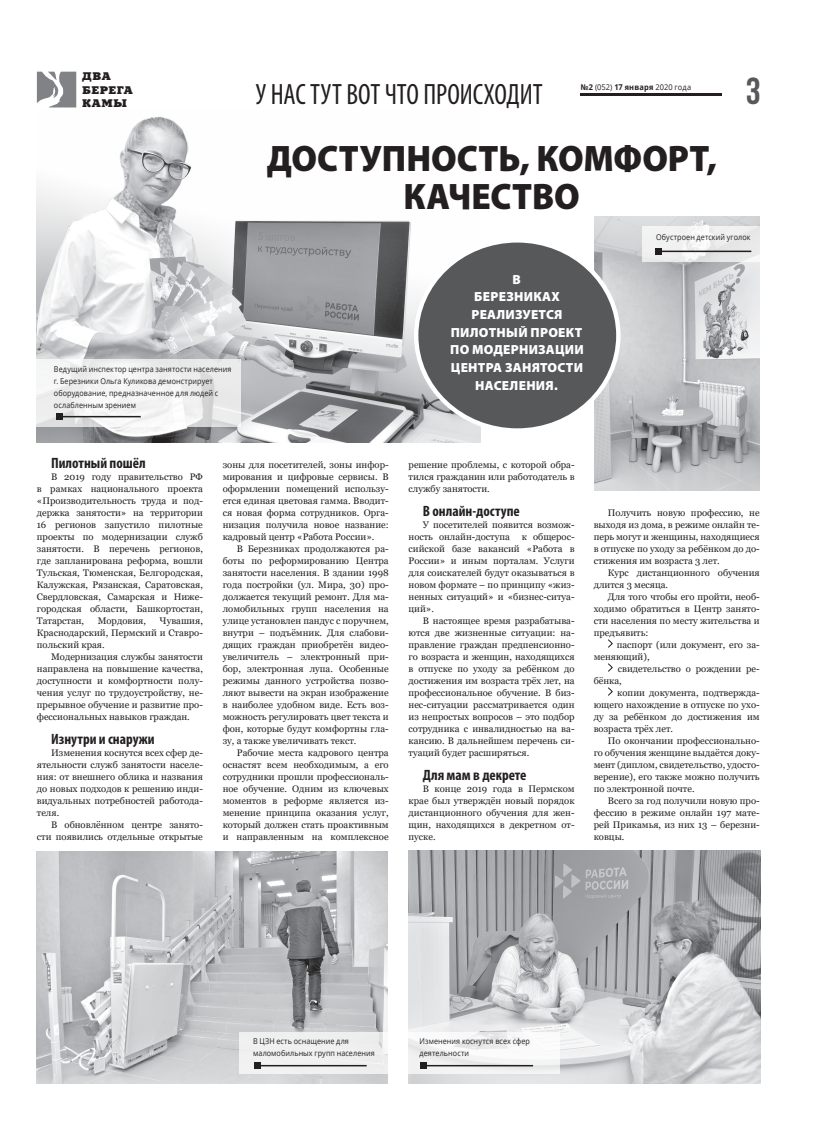
<style>
.page{position:relative;width:823px;height:1143px;background:#fff}
.page>*{position:absolute;margin:0;border:0;box-sizing:border-box;transform-origin:0 0}
.t1{font:700 37.5px "Bebas Neue";color:#57585a}
.t2{font:900 37px/38px "Myriad Pro";color:#231f20;text-align:center;scale:.95 1}
.t3{font:condensed 29.5px "Myriad Pro";letter-spacing:-.005em;color:#231f20;scale:.95 1}
.t4{font:700 condensed 15px "Myriad Pro";color:#231f20}
.t5{font:900 13.2px/17.7px "Myriad Pro";letter-spacing:.02em;color:#fff;text-align:center}
.t6{font:11px/13.2px "Aardvark Normal";letter-spacing:.05em;color:#231f20}
.t7{font:9.5px/12px "Georgia";color:#231f20;text-align:justify}
.t8{font:8px/12px "Open Sans";letter-spacing:.01em;color:#231f20;scale:.9 1}
.t9{font:7.9px "Open Sans";letter-spacing:.015em;color:#231f20;scale:.94 1}
.s1{font-weight:700}
</style>
<div class="page">
<svg style="left:37px;top:72px;width:39px;height:35px"></svg>
<hr style="left:580px;top:93px;width:141px;height:3px;background:#231f20">
<img style="left:37px;top:851px;width:350px;height:232px">
<img style="left:36px;top:186px;width:444px;height:256px">
<img style="left:50px;top:116px;width:429px;height:326px">
<div style="left:239px;top:1032px;width:153px;height:41px;background:#eff0f0"></div>
<hr style="left:257px;top:1064px;width:109px;height:2px;background:#231f20">
<svg style="left:254px;top:1062px;width:6px;height:6px"></svg>
<svg style="left:36px;top:359px;width:205px;height:67px;fill:#efeff0"></svg>
<hr style="left:60px;top:416px;width:81px;height:1px;background:#231f20">
<svg style="left:57px;top:413px;width:6px;height:6px"></svg>
<img style="left:408px;top:850px;width:352px;height:233px">
<img style="left:594px;top:216px;width:165px;height:274px">
<svg style="left:608px;top:639px;width:5px;height:9px"></svg>
<svg style="left:608px;top:663px;width:5px;height:9px"></svg>
<svg style="left:608px;top:687px;width:5px;height:9px"></svg>
<div style="left:416px;top:240px;width:202px;height:190px;background:#57585a;border-radius:50%"></div>
<div style="left:414px;top:238px;width:206px;height:195px;border:4px solid #fff;border-radius:50%"></div>
<svg style="left:408px;top:1032px;width:151px;height:41px;fill:#f3f4f4"></svg>
<hr style="left:423px;top:1064px;width:109px;height:2px;background:#231f20">
<svg style="left:420px;top:1062px;width:6px;height:6px"></svg>
<svg style="left:642px;top:226px;width:118px;height:35px;fill:#f0f0f1"></svg>
<hr style="left:658px;top:250px;width:92px;height:2px;background:#231f20">
<svg style="left:655px;top:248px;width:6px;height:6px"></svg>
<p class="t6" style="left:82px;top:70px;width:52px">ДВА<br>БЕРЕГА<br>КАМЫ</p>
<h3 class="t3" style="left:256px;top:76px;width:303px">У НАС ТУТ ВОТ ЧТО ПРОИСХОДИТ</h3>
<p class="t9" style="left:580px;top:81px;width:119px"><span class="s1">№2</span> (052) <span class="s1">17 января</span> 2020 года</p>
<h1 class="t1" style="left:745px;top:70px;width:16px">3</h1>
<h2 class="t2" style="left:266px;top:140px;width:475px">ДОСТУПНОСТЬ, КОМФОРТ,<br>КАЧЕСТВО</h2>
<p class="t8" style="left:54px;top:362px;width:199px">Ведущий инспектор центра занятости населения г. Березники Ольга Куликова демонстрирует оборудование, предназначенное для людей с ослабленным зрением</p>
<h3 class="t4" style="left:51px;top:453px;width:96px">Пилотный пошёл</h3>
<p class="t7" style="left:37px;top:470px;width:167px;text-indent:14px">В 2019 году правительство РФ в рамках национального проекта «Производительность труда и под&shy;держка занятости» на территории 16 регионов запустило пилотные проекты по модернизации служб занятости. В перечень регионов, где запланирована реформа, вошли Тульская, Тюменская, Белгородская, Калужская, Рязанская, Саратовская, Свердловская, Самарская и Ниже&shy;городская области, Башкортостан, Татарстан,</p>
<p class="t7" style="left:37px;top:614px;width:167px;text-indent:123px">Чувашия, Краснодарский, Пермский и Ставро&shy;польский края.</p>
<p class="t7" style="left:37px;top:650px;width:167px;text-indent:14px">Модернизация службы занятости направлена на повышение качества, доступности и комфортности полу&shy;чения услуг по трудоустройству, не&shy;прерывное обучение и развитие про&shy;фессиональных навыков граждан.</p>
<h3 class="t4" style="left:51px;top:729px;width:105px">Изнутри и снаружи</h3>
<p class="t7" style="left:37px;top:746px;width:167px;text-indent:14px">Изменения коснутся всех сфер де&shy;ятельности служб занятости населе&shy;ния: от внешнего облика и названия до новых подходов к решению инди&shy;видуальных потребностей работода&shy;теля.</p>
<p class="t7" style="left:37px;top:818px;width:167px;text-align:right">В обновлённом центре занято&shy;сти появились отдельные открытые</p>
<p class="t7" style="left:98px;top:614px;width:50px">Мордовия,</p>
<p class="t7" style="left:222px;top:458px;width:167px">зоны для посетителей, зоны инфор&shy;мирования и цифровые сервисы. В оформлении помещений использу&shy;ется единая цветовая гамма. Вводит&shy;ся новая форма сотрудников. Орга&shy;низация получила новое название: кадровый центр «Работа России».</p>
<p class="t7" style="left:222px;top:542px;width:167px;text-indent:14px">В Березниках продолжаются ра&shy;боты по реформированию Центра занятости населения. В здании 1998 года постройки (ул. Мира, 30) про&shy;должается текущий ремонт. Для ма&shy;ломобильных групп населения на улице установлен пандус с поручнем, внутри – подъёмник. Для слабови&shy;дящих граждан приобретён видео&shy;увеличитель – электронный при&shy;бор, электронная лупа. Особенные режимы данного устройства позво&shy;ляют вывести на экран изображение в наиболее удобном виде. Есть воз&shy;можность регулировать цвет текста и фон, которые будут комфортны гла&shy;зу, а также увеличивать текст.</p>
<p class="t7" style="left:222px;top:746px;width:167px;text-indent:14px">Рабочие места кадрового центра оснастят всем необходимым, а его сотрудники прошли профессиональ&shy;ное обучение. Одним из ключевых моментов в реформе является из&shy;менение принципа оказания услуг, который должен стать проактивным и направленным на комплексное</p>
<h3 class="t5" style="left:450px;top:270px;width:135px">В<br>БЕРЕЗНИКАХ<br>РЕАЛИЗУЕТСЯ<br>ПИЛОТНЫЙ ПРОЕКТ<br>ПО МОДЕРНИЗАЦИИ<br>ЦЕНТРА ЗАНЯТОСТИ<br>НАСЕЛЕНИЯ.</h3>
<p class="t8" style="left:656px;top:230px;width:106px">Обустроен детский уголок</p>
<p class="t7" style="left:408px;top:458px;width:167px">решение проблемы, с которой обра&shy;тился гражданин или работодатель в службу занятости.</p>
<h3 class="t4" style="left:422px;top:501px;width:99px">В онлайн-доступе</h3>
<p class="t7" style="left:408px;top:518px;width:167px;text-indent:14px">У посетителей появится возмож&shy;ность онлайн-доступа</p>
<p class="t7" style="left:408px;top:530px;width:167px;text-indent:113px">к общерос&shy;сийской базе вакансий «Работа в России» и иным порталам. Услуги для соискателей будут оказываться в новом формате – по принципу «жиз&shy;ненных ситуаций» и «бизнес-ситуа&shy;ций».</p>
<p class="t7" style="left:408px;top:614px;width:167px;text-indent:14px">В настоящее время разрабатыва&shy;ются две жизненные ситуации: на&shy;правление граждан предпенсионно&shy;го возраста и женщин, находящихся в отпуске по уходу за ребёнком до достижения им возраста трёх лет, на профессиональное обучение. В биз&shy;нес-ситуации рассматривается один из непростых вопросов – это подбор сотрудника с инвалидностью на ва&shy;кансию. В дальнейшем перечень си&shy;туаций будет расширяться.</p>
<h3 class="t4" style="left:422px;top:765px;width:105px">Для мам в декрете</h3>
<p class="t7" style="left:408px;top:782px;width:167px;text-indent:14px">В конце 2019 года в Пермском крае был утверждён новый порядок дистанционного обучения для жен&shy;щин, находящихся в декретном от&shy;пуске.</p>
<p class="t7" style="left:593px;top:506px;width:167px;text-indent:14px">Получить новую профессию, не выходя из дома, в режиме онлайн те&shy;перь могут и женщины, находящиеся в отпуске по уходу за ребёнком до до&shy;стижения им возраста 3 лет.</p>
<p class="t7" style="left:593px;top:566px;width:167px;text-indent:14px">Курс дистанционного обучения длится 3 месяца.</p>
<p class="t7" style="left:593px;top:590px;width:167px;text-indent:14px">Для того чтобы его пройти, необ&shy;ходимо обратиться в Центр занято&shy;сти населения по месту жительства и предъявить:</p>
<p class="t7" style="left:593px;top:638px;width:167px;text-indent:23px">паспорт (или документ, его за&shy;меняющий),</p>
<p class="t7" style="left:593px;top:662px;width:167px;text-indent:24px">свидетельство о рождении ре&shy;бёнка,</p>
<p class="t7" style="left:593px;top:686px;width:167px;text-indent:24px">копии документа, подтвержда&shy;ющего нахождение в отпуске по ухо&shy;ду за ребёнком до достижения им возраста трёх лет.</p>
<p class="t7" style="left:593px;top:734px;width:167px;text-indent:14px">По окончании профессионально&shy;го обучения женщине выдаётся доку&shy;мент (диплом, свидетельство, удосто&shy;верение), его также можно получить по электронной почте.</p>
<p class="t7" style="left:593px;top:794px;width:167px;text-indent:14px">Всего за год получили новую про&shy;фессию в режиме онлайн 197 мате&shy;рей Прикамья, из них 13 – березни&shy;ковцы.</p>
<p class="t8" style="left:253px;top:1034px;width:137px">В ЦЗН есть оснащение для маломобильных групп населения</p>
<p class="t8" style="left:419px;top:1034px;width:124px">Изменения коснутся всех сфер деятельности</p>
</div>
